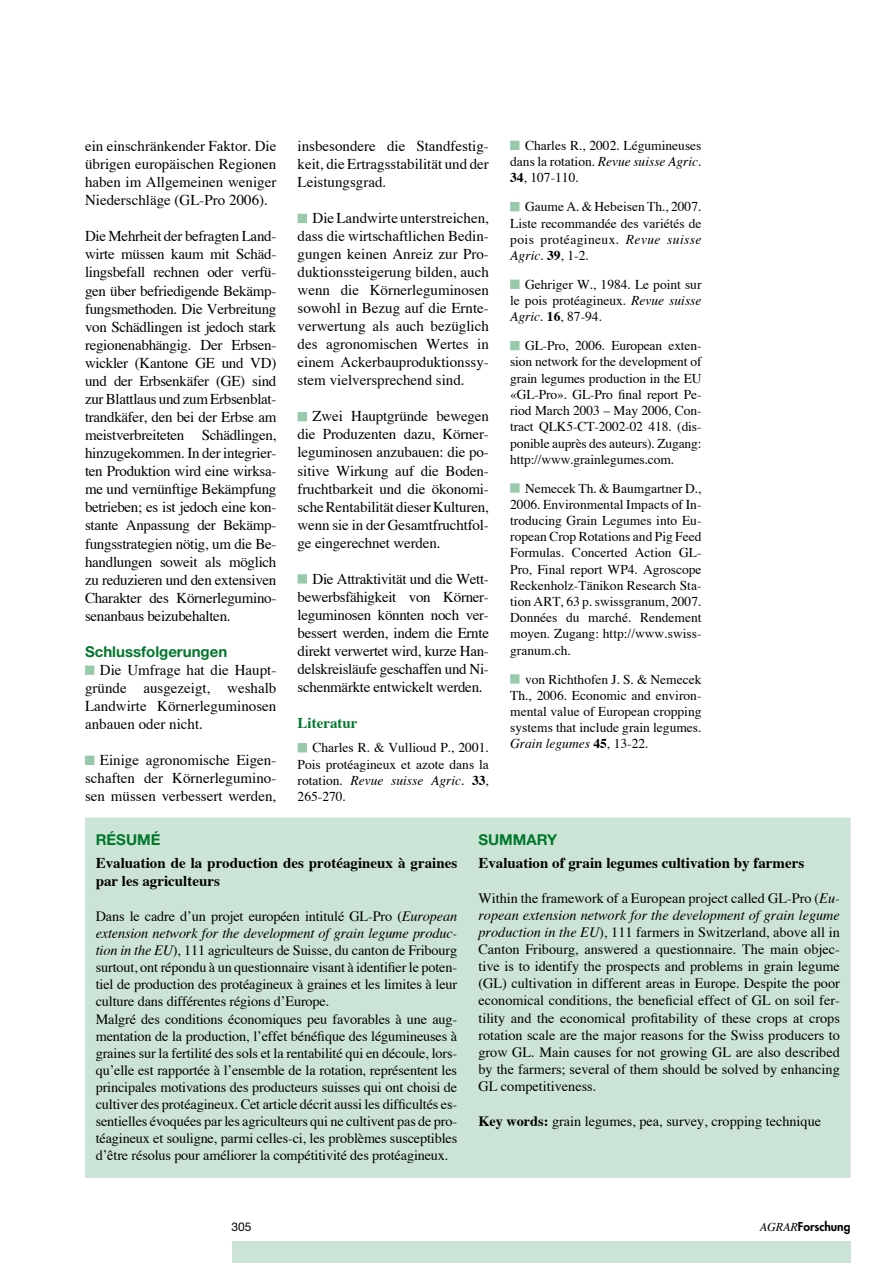
<style>
.page{position:relative;width:893px;height:1263px;background:#fff}
.page>*{position:absolute;margin:0;border:0;box-sizing:border-box;transform-origin:0 0}
.t1{font:15px/18px "Times";color:#000;text-align:justify}
.t2{font:700 15px/18px "Times";color:#000}
.t3{font:700 15px "Helvetica Neue";color:#00782c}
.t4{font:700 15px "Times";color:#00782c}
.t5{font:14.25px/17.1px "Times";letter-spacing:-.01em;color:#000;text-align:justify}
.t6{font:13.5px/16.2px "Times";color:#000;text-align:justify}
.t7{font:800 12px "Futura";color:#000}
.t8{font:12px "Helvetica Neue";color:#000}
.s1{font-style:italic}
.s2{font-weight:700}
.s3{font-family:"Times";font-weight:400;font-style:italic}
</style>
<div class="page">
<div style="left:232px;top:1242px;width:618px;height:21px;background:#cce4d5"></div>
<div style="left:86px;top:818px;width:764px;height:359px;background:#cce4d5"></div>
<div style="left:85px;top:817px;width:765px;height:361px;border:2px solid #cce4d5"></div>
<div style="left:86px;top:666px;width:8px;height:8px;background:#99c9ab"></div>
<div style="left:85px;top:665px;width:9px;height:10px;border:2px solid #99c9ab"></div>
<div style="left:86px;top:756px;width:8px;height:8px;background:#99c9ab"></div>
<div style="left:85px;top:756px;width:9px;height:9px;border:2px solid #99c9ab"></div>
<div style="left:298px;top:214px;width:8px;height:8px;background:#99c9ab"></div>
<div style="left:298px;top:214px;width:9px;height:9px;border:2px solid #99c9ab"></div>
<div style="left:298px;top:413px;width:8px;height:8px;background:#99c9ab"></div>
<div style="left:298px;top:412px;width:9px;height:9px;border:2px solid #99c9ab"></div>
<div style="left:298px;top:575px;width:8px;height:8px;background:#99c9ab"></div>
<div style="left:298px;top:574px;width:9px;height:10px;border:2px solid #99c9ab"></div>
<div style="left:298px;top:744px;width:8px;height:8px;background:#99c9ab"></div>
<div style="left:298px;top:743px;width:9px;height:9px;border:2px solid #99c9ab"></div>
<div style="left:511px;top:141px;width:8px;height:8px;background:#99c9ab"></div>
<div style="left:510px;top:141px;width:10px;height:9px;border:2px solid #99c9ab"></div>
<div style="left:511px;top:203px;width:8px;height:8px;background:#99c9ab"></div>
<div style="left:510px;top:202px;width:10px;height:9px;border:2px solid #99c9ab"></div>
<div style="left:511px;top:280px;width:8px;height:8px;background:#99c9ab"></div>
<div style="left:510px;top:280px;width:10px;height:9px;border:2px solid #99c9ab"></div>
<div style="left:511px;top:342px;width:8px;height:8px;background:#99c9ab"></div>
<div style="left:510px;top:341px;width:10px;height:9px;border:2px solid #99c9ab"></div>
<div style="left:511px;top:484px;width:8px;height:8px;background:#99c9ab"></div>
<div style="left:510px;top:483px;width:10px;height:10px;border:2px solid #99c9ab"></div>
<div style="left:511px;top:675px;width:8px;height:8px;background:#99c9ab"></div>
<div style="left:510px;top:674px;width:10px;height:10px;border:2px solid #99c9ab"></div>
<p class="t1" style="left:85px;top:137px;width:193px">ein einschränkender Faktor. Die übrigen europäischen Regionen haben im Allgemeinen weniger Niederschläge (GL-Pro 2006).</p>
<p class="t1" style="left:85px;top:227px;width:193px">Die Mehrheit der befragten Land&shy;wirte müssen kaum mit Schäd&shy;lingsbefall rechnen oder verfü&shy;gen über befriedigende Bekämp&shy;fungsmethoden. Die Verbreitung von Schädlingen ist jedoch stark regionenabhängig. Der Erbsen&shy;wickler (Kantone GE und VD) und der Erbsenkäfer (GE) sind zur Blattlaus und zum Erbsenblat&shy;trandkäfer, den bei der Erbse am meistverbreiteten Schädlingen, hinzugekommen. In der integrier&shy;ten Produktion wird eine wirksa&shy;me und vernünftige Bekämpfung betrieben; es ist jedoch eine kon&shy;stante Anpassung der Bekämp&shy;fungsstrategien nötig, um die Be&shy;handlungen soweit als möglich zu reduzieren und den extensiven Charakter des Körnerlegumino&shy;senanbaus beizubehalten.</p>
<p class="t3" style="left:85px;top:642px;width:144px">Schlussfolgerungen</p>
<p class="t1" style="left:85px;top:660px;width:193px;text-indent:15px">Die Umfrage hat die Haupt&shy;gründe ausgezeigt, weshalb Landwirte Körnerleguminosen anbauen oder nicht.</p>
<p class="t1" style="left:85px;top:751px;width:193px;text-indent:15px">Einige agronomische Eigen&shy;schaften der Körnerlegumino&shy;sen müssen verbessert werden,</p>
<p class="t1" style="left:298px;top:137px;width:193px">insbesondere die Standfestig&shy;keit, die Ertragsstabilität und der Leistungsgrad.</p>
<p class="t1" style="left:298px;top:209px;width:193px;text-indent:15px">Die Landwirte unterstreichen, dass die wirtschaftlichen Bedin&shy;gungen keinen Anreiz zur Pro&shy;duktionssteigerung bilden, auch wenn die Körnerleguminosen sowohl in Bezug auf die Ernte&shy;verwertung als auch bezüglich des agronomischen Wertes in einem Ackerbauproduktionssy&shy;stem vielversprechend sind.</p>
<p class="t1" style="left:298px;top:407px;width:193px;text-indent:15px">Zwei Hauptgründe bewegen die Produzenten dazu, Körner&shy;leguminosen anzubauen: die po&shy;sitive Wirkung auf die Boden&shy;fruchtbarkeit und die ökonomi&shy;sche Rentabilität dieser Kulturen, wenn sie in der Gesamtfruchtfol&shy;ge eingerechnet werden.</p>
<p class="t1" style="left:298px;top:569px;width:193px;text-indent:15px">Die Attraktivität und die Wett&shy;bewerbsfähigkeit von Körner&shy;leguminosen könnten noch ver&shy;bessert werden, indem die Ernte direkt verwertet wird, kurze Han&shy;delskreisläufe geschaffen und Ni&shy;schenmärkte entwickelt werden.</p>
<p class="t4" style="left:298px;top:713px;width:61px">Literatur</p>
<p class="t6" style="left:298px;top:739px;width:193px;text-indent:15px">Charles R. &amp; Vullioud P., 2001.<br>Pois protéagineux et azote dans la rotation. <span class="s1">Revue suisse Agric.</span> <span class="s2">33</span>, 265-270.</p>
<p class="t6" style="left:510px;top:137px;width:193px;text-indent:15px">Charles R., 2002. Légumineuses dans la rotation. <span class="s1">Revue suisse Agric</span>.<br><span class="s2">34</span>, 107-110.</p>
<p class="t6" style="left:510px;top:198px;width:193px;text-indent:15px">Gaume A. &amp; Hebeisen Th., 2007.<br>Liste recommandée des variétés de pois protéagineux. <span class="s1">Revue suisse Agric</span>. <span class="s2">39</span>, 1-2.</p>
<p class="t6" style="left:510px;top:276px;width:193px;text-indent:15px">Gehriger W., 1984. Le point sur le pois protéagineux. <span class="s1">Revue suisse Agric.</span> <span class="s2">16</span>, 87-94.</p>
<p class="t6" style="left:510px;top:337px;width:193px;text-indent:15px">GL-Pro, 2006. European exten&shy;sion network for the development of grain legumes production in the EU «GL-Pro». GL-Pro final report Pe&shy;riod March 2003 – May 2006, Con&shy;tract QLK5-CT-2002-02 418. (dis&shy;ponible auprès des auteurs). Zugang: http://www.grainlegumes.com.</p>
<p class="t6" style="left:510px;top:480px;width:193px;text-indent:15px">Nemecek Th. &amp; Baumgartner D., 2006. Environmental Impacts of In&shy;troducing Grain Legumes into Eu&shy;ropean Crop Rotations and Pig Feed Formulas. Concerted Action GL-Pro, Final report WP4. Agroscope Reckenholz-Tänikon Research Sta&shy;tion ART, 63 p. swissgranum, 2007.<br>Données du marché. Rendement moyen. Zugang: http://www.swiss&shy;granum.ch.</p>
<p class="t6" style="left:510px;top:671px;width:193px;text-indent:15px">von Richthofen J. S. &amp; Nemecek Th., 2006. Economic and environ&shy;mental value of European cropping systems that include grain legumes.<br><span class="s1">Grain legumes</span> <span class="s2">45</span>, 13-22.</p>
<p class="t3" style="left:96px;top:830px;width:66px">Résumé</p>
<p class="t2" style="left:96px;top:853px;width:363px">Evaluation de la production des protéagineux à graines par les agriculteurs</p>
<p class="t5" style="left:96px;top:907px;width:363px;text-align:left">Dans le cadre d’un projet européen intitulé GL-Pro (<span class="s1">European extension network for the development of grain legume produc&shy;tion in the EU</span>), 111 agriculteurs de Suisse, du canton de Fribourg surtout, ont répondu à un questionnaire visant à identifier le poten&shy;tiel de production des protéagineux à graines et les limites à leur culture dans différentes régions d’Europe.<br>Malgré des conditions économiques peu favorables à une aug&shy;mentation de la production, l’effet bénéfique des légumineuses à graines sur la fertilité des sols et la rentabilité qui en découle, lors&shy;qu’elle est rapportée à l’ensemble de la rotation, représentent les principales motivations des producteurs suisses qui ont choisi de cultiver des protéagineux. Cet article décrit aussi les difficultés es&shy;sentielles évoquées par les agriculteurs qui ne cultivent pas de pro&shy;téagineux et souligne, parmi celles-ci, les problèmes susceptibles d’être résolus pour améliorer la compétitivité des protéagineux.</p>
<p class="t3" style="left:478px;top:830px;width:80px">Summary</p>
<p class="t2" style="left:478px;top:853px;width:327px">Evaluation of grain legumes cultivation by farmers</p>
<p class="t5" style="left:478px;top:889px;width:363px">Within the framework of a European project called GL-Pro (<span class="s1">Eu&shy;ropean extension network for the development of grain legume production in the EU</span>), 111 farmers in Switzerland, above all in Canton Fribourg, answered a questionnaire. The main objec&shy;tive is to identify the prospects and problems in grain legume (GL) cultivation in different areas in Europe. Despite the poor economical conditions, the beneficial effect of GL on soil fer&shy;tility and the economical profitability of these crops at crops rotation scale are the major reasons for the Swiss producers to grow GL. Main causes for not growing GL are also described by the farmers; several of them should be solved by enhancing GL competitiveness.</p>
<p class="t5" style="left:478px;top:1112px;width:344px"><span class="s2">Key words:</span> grain legumes, pea, survey, cropping technique</p>
<p class="t8" style="left:232px;top:1220px;width:22px">305</p>
<p class="t7" style="left:760px;top:1219px;width:92px"><span class="s3">AGRAR</span>Forschung</p>
</div>
